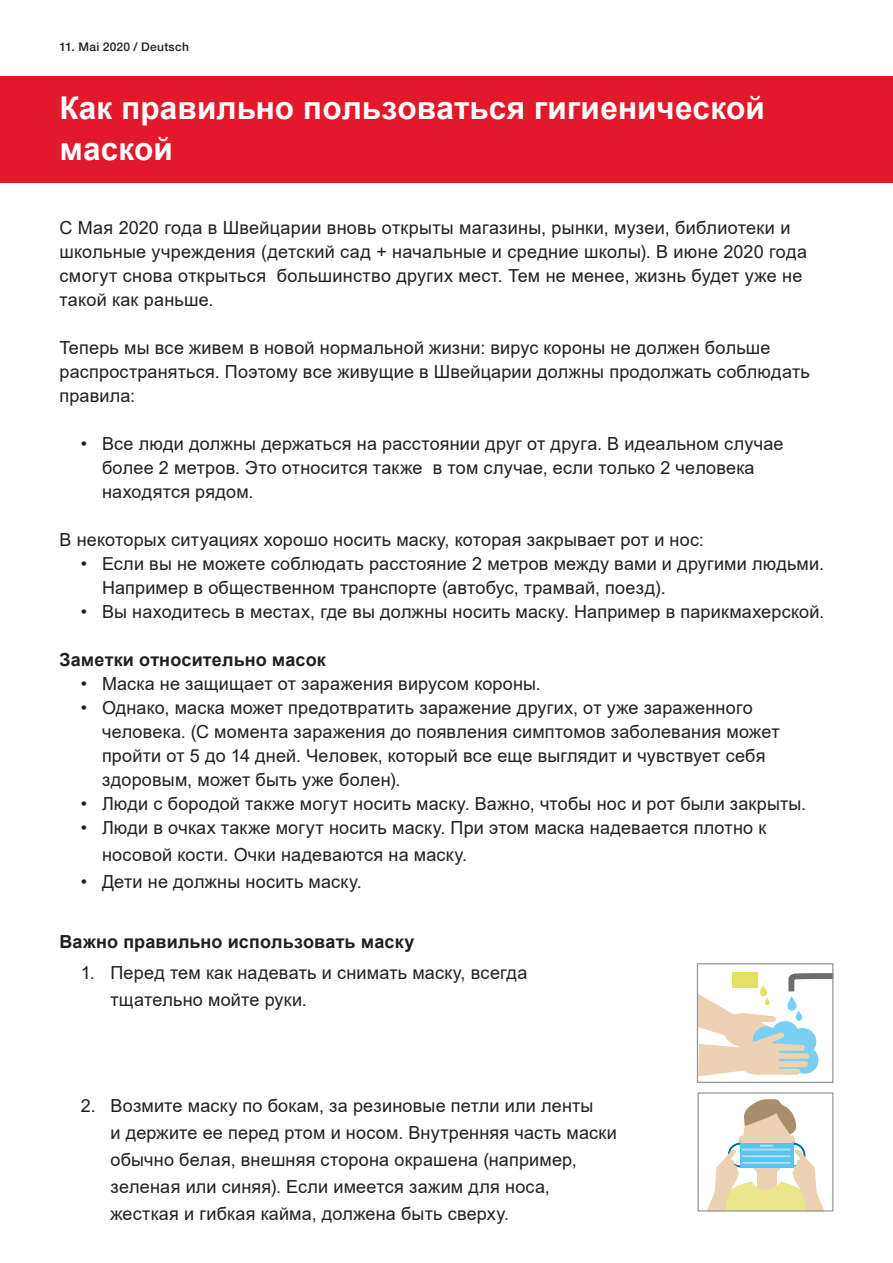
<style>
.page{position:relative;width:893px;height:1263px;background:#fff}
.page>*{position:absolute;margin:0;border:0;box-sizing:border-box;transform-origin:0 0}
.t1{font:700 31.5px/40.5px "Arial";letter-spacing:.005em;color:#fff}
.t2{font:18px/24px "Arial";letter-spacing:.01em;color:#231f20}
.t3{font:700 18px "Arial";letter-spacing:.01em;color:#231f20}
.t4{font:500 12px "Helvetica Neue LT Pro";letter-spacing:.025em;color:#231f20}
</style>
<div class="page">
<div style="left:0;top:77px;width:893px;height:106px;background:#e2192b"></div>
<svg style="left:699px;top:968px;width:135px;height:108px"></svg>
<div style="left:732px;top:972px;width:25px;height:16px;background:#e4e166"></div>
<div style="left:697px;top:963px;width:136px;height:120px;border:1px solid #939598"></div>
<svg style="left:707px;top:1099px;width:117px;height:110px"></svg>
<div style="left:697px;top:1092px;width:136px;height:119px;border:1px solid #939598"></div>
<p class="t4" style="left:60px;top:40px;width:131px">11. Mai 2020 / Deutsch</p>
<h1 class="t1" style="left:60px;top:88px;width:707px">Как правильно пользоваться гигиенической маской</h1>
<p class="t2" style="left:60px;top:215px;width:749px">С Мая 2020 года в Швейцарии вновь открыты магазины, рынки, музеи, библиотеки и школьные учреждения (детский сад + начальные и средние школы). В июне 2020 года смогут снова открыться большинство других мест. Тем не менее, жизнь будет уже не такой как раньше.</p>
<p class="t2" style="left:60px;top:335px;width:752px">Теперь мы все живем в новой нормальной жизни: вирус короны не должен больше распространяться. Поэтому все живущие в Швейцарии должны продолжать соблюдать правила:</p>
<p class="t2" style="left:102px;top:431px;width:683px;text-indent:-21px">• Все люди должны держаться на расстоянии друг от друга. В идеальном случае более 2 метров. Это относится также в том случае, если только 2 человека находятся рядом.</p>
<p class="t2" style="left:60px;top:527px;width:646px">В некоторых ситуациях хорошо носить маску, которая закрывает рот и нос:</p>
<p class="t2" style="left:102px;top:551px;width:723px;text-indent:-21px">• Если вы не можете соблюдать расстояние 2 метров между вами и другими людьми.<br>Например в общественном транспорте (автобус, трамвай, поезд).</p>
<p class="t2" style="left:81px;top:599px;width:745px">• Вы находитесь в местах, где вы должны носить маску. Например в парикмахерской.</p>
<p class="t3" style="left:60px;top:647px;width:268px">Заметки относительно масок</p>
<p class="t2" style="left:81px;top:671px;width:462px">• Маска не защищает от заражения вирусом короны.</p>
<p class="t2" style="left:102px;top:695px;width:679px;text-indent:-21px">• Однако, маска может предотвратить заражение других, от уже зараженного человека. (С момента заражения до появления симптомов заболевания может пройти от 5 до 14 дней. Человек, который все еще выглядит и чувствует себя здоровым, может быть уже болен).</p>
<p class="t2" style="left:81px;top:791px;width:727px">• Люди с бородой также могут носить маску. Важно, чтобы нос и рот были закрыты.</p>
<p class="t2" style="left:102px;top:814px;width:666px;line-height:27px;text-indent:-21px">• Люди в очках также могут носить маску. При этом маска надевается плотно к носовой кости. Очки надеваются на маску.</p>
<p class="t2" style="left:81px;top:869px;width:283px">• Дети не должны носить маску.</p>
<p class="t3" style="left:60px;top:928px;width:356px">Важно правильно использовать маску</p>
<p class="t2" style="left:111px;top:958px;width:418px;line-height:27px;text-indent:-30px">1. Перед тем как надевать и снимать маску, всегда тщательно мойте руки.</p>
<p class="t2" style="left:111px;top:1092px;width:508px;line-height:27px;text-indent:-30px">2. Возмите маску по бокам, за резиновые петли или ленты<br>и держите ее перед ртом и носом. Внутренняя часть маски обычно белая, внешняя сторона окрашена (например, зеленая или синяя). Если имеется зажим для носа, жесткая и гибкая кайма, должена быть сверху.</p>
</div>
